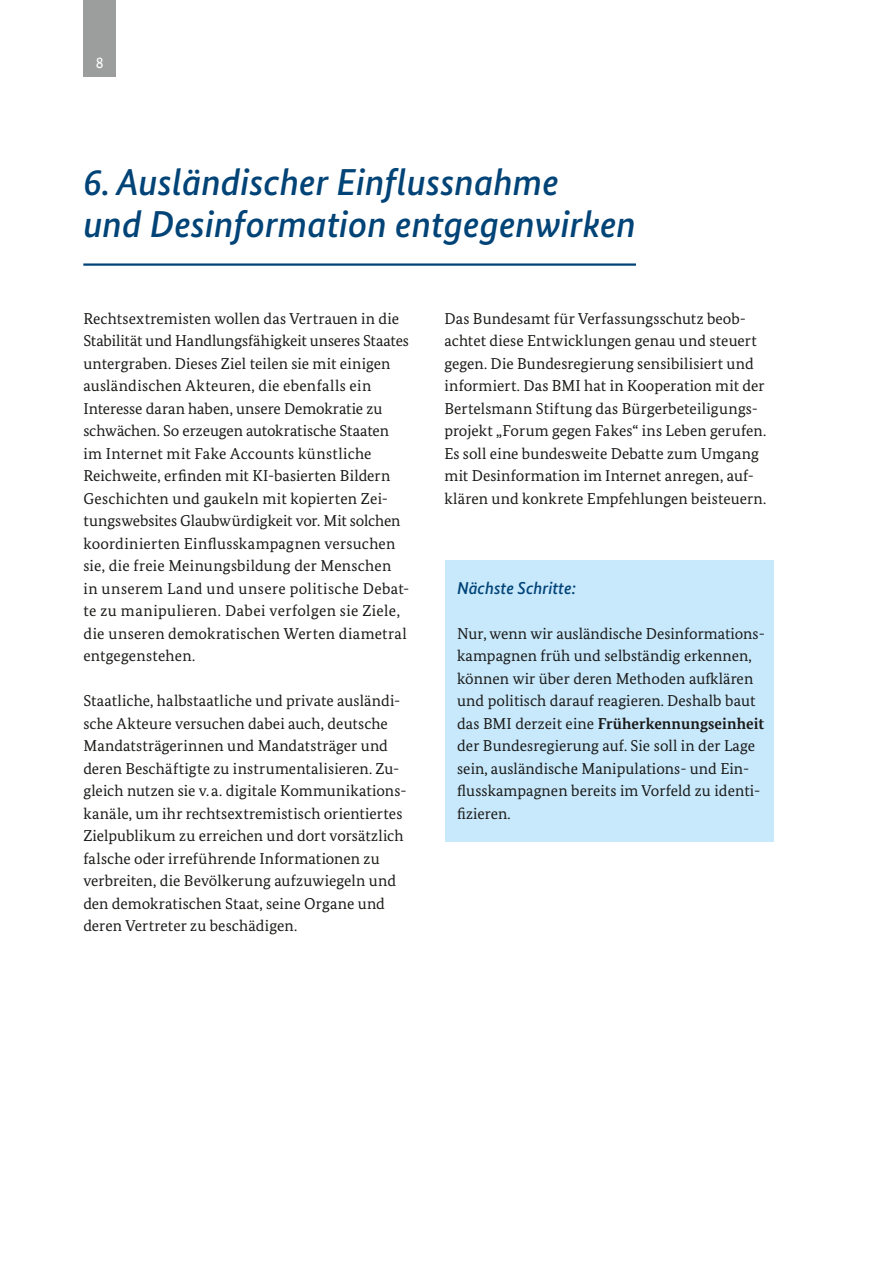
<style>
.page{position:relative;width:893px;height:1263px;background:#fff}
.page>*{position:absolute;margin:0;border:0;box-sizing:border-box;transform-origin:0 0}
.t1{font:italic 500 37.5px/42px "Bundes Sans";color:#004377}
.t2{font:italic 500 17.25px "Bundes Sans";color:#004377}
.t3{font:15.75px/22.5px "Bundes Serif";letter-spacing:.005em;color:#1a1a18}
.t4{font:15.75px "Bundes Sans";color:#fff}
.s1{font-weight:700}
</style>
<div class="page">
<div style="left:445px;top:560px;width:329px;height:281px;background:#c8e8fb"></div>
<hr style="left:83px;top:263px;width:553px;height:3px;background:#004377">
<div style="left:83px;top:0;width:33px;height:77px;background:#9c9d9d"></div>
<p class="t4" style="left:96px;top:53px;width:9px">8</p>
<h1 class="t1" style="left:83px;top:161px;width:554px">6. Ausländischer Einflussnahme<br>und Desinformation entgegenwirken</h1>
<p class="t3" style="left:83px;top:307px;width:328px">Rechtsextremisten wollen das Vertrauen in die Stabilität und Handlungsfähigkeit unseres Staates untergraben. Dieses Ziel teilen sie mit einigen ausländischen Akteuren, die ebenfalls ein Interesse daran haben, unsere Demokratie zu schwächen. So erzeugen autokratische Staaten im Internet mit Fake Accounts künstliche Reichweite, erfinden mit KI-basierten Bildern Geschichten und gaukeln mit kopierten Zei&shy;tungswebsites Glaubwürdigkeit vor. Mit solchen koordinierten Einflusskampagnen versuchen sie, die freie Meinungsbildung der Menschen in unserem Land und unsere politische Debat&shy;te zu manipulieren. Dabei verfolgen sie Ziele, die unseren demokratischen Werten diametral entgegenstehen.</p>
<p class="t3" style="left:83px;top:689px;width:325px">Staatliche, halbstaatliche und private ausländi&shy;sche Akteure versuchen dabei auch, deutsche Mandatsträgerinnen und Mandatsträger und deren Beschäftigte zu instrumentalisieren. Zu&shy;gleich nutzen sie v. a. digitale Kommunikations&shy;kanäle, um ihr rechtsextremistisch orientiertes Zielpublikum zu erreichen und dort vorsätzlich falsche oder irreführende Informationen zu verbreiten, die Bevölkerung aufzuwiegeln und den demokratischen Staat, seine Organe und deren Vertreter zu beschädigen.</p>
<p class="t3" style="left:444px;top:307px;width:323px">Das Bundesamt für Verfassungsschutz beob&shy;achtet diese Entwicklungen genau und steuert gegen. Die Bundesregierung sensibilisiert und informiert. Das BMI hat in Kooperation mit der Bertelsmann Stiftung das Bürgerbeteiligungs&shy;projekt „Forum gegen Fakes“ ins Leben gerufen.<br>Es soll eine bundesweite Debatte zum Umgang mit Desinformation im Internet anregen, auf&shy;klären und konkrete Empfehlungen beisteuern.</p>
<h2 class="t2" style="left:457px;top:577px;width:120px">Nächste Schritte:</h2>
<p class="t3" style="left:457px;top:622px;width:309px">Nur, wenn wir ausländische Desinformations&shy;kampagnen früh und selbständig erkennen, können wir über deren Methoden aufklären und politisch darauf reagieren. Deshalb baut das BMI derzeit eine <span class="s1">Früherkennungseinheit </span>der Bundesregierung auf. Sie soll in der Lage sein, ausländische Manipulations- und Ein&shy;flusskampagnen bereits im Vorfeld zu identi&shy;fizieren.</p>
</div>
